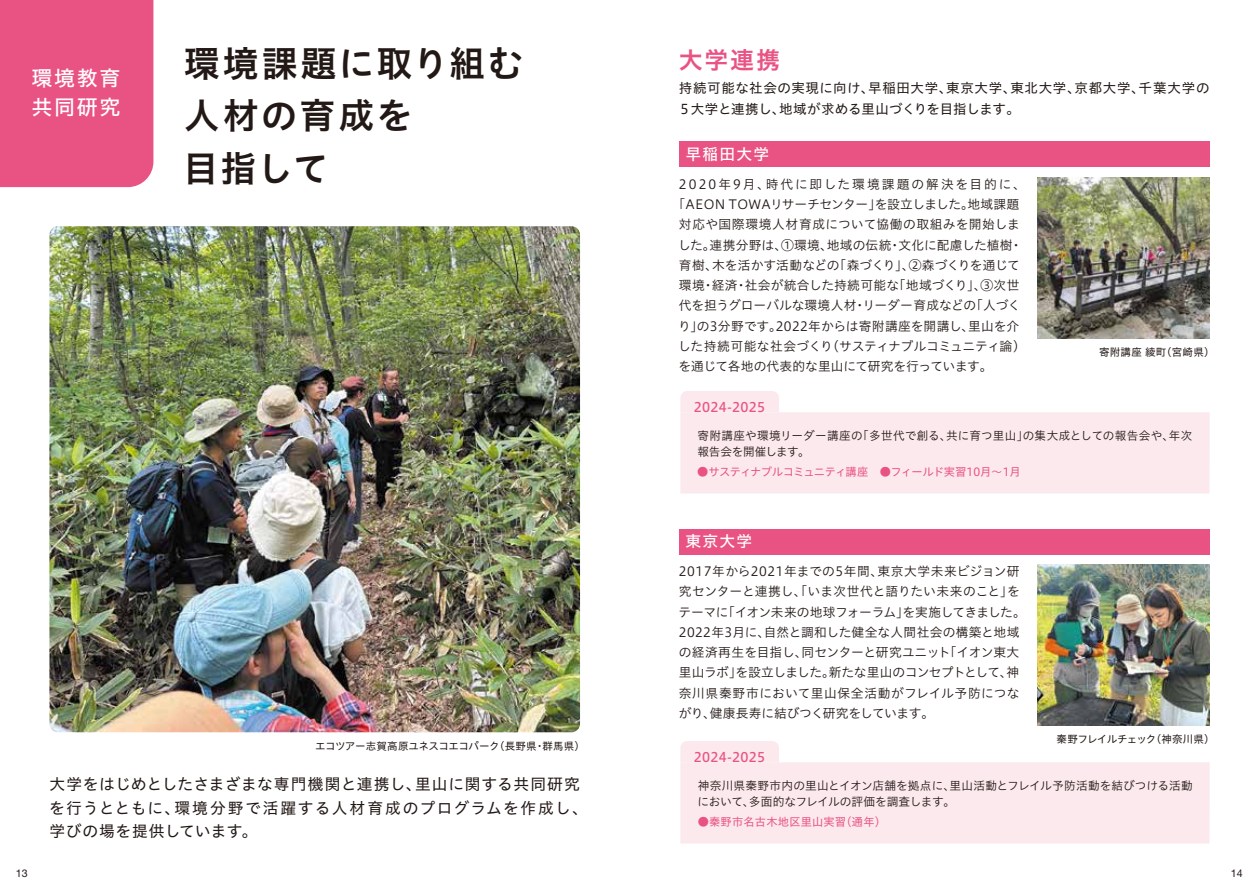
<style>
.page{position:relative;width:1259px;height:893px;background:#fff}
.page>*{position:absolute;margin:0;border:0;box-sizing:border-box;transform-origin:0 0}
.t1{font:36px/52.5px "Hiragino UD Sans Std W6";letter-spacing:.06em;color:#221815}
.t2{font:24px "Hiragino UD Sans Std W6";color:#e95383}
.t3{font:21px/28.3px "Hiragino UD Sans Std W5";letter-spacing:.08em;color:#fff}
.t4{font:15.75px/23.2px "Hiragino UD Sans Std W4";letter-spacing:.06em;color:#221815}
.t5{font:15.75px "Hiragino UD Sans Std W5";letter-spacing:.08em;color:#fff}
.t6{font:13.5px/21px "Hiragino UD Sans Std W4";letter-spacing:.04em;color:#221815}
.t7{font:13.2px "Hiragino UD Sans Std W5";letter-spacing:.02em;color:#e95383}
.t8{font:12.75px/20.2px "Hiragino UD Sans Std W3";letter-spacing:.005em;color:#221815}
.t9{font:12.75px "Hiragino UD Sans Std W3";letter-spacing:.025em;color:#221815}
.t10{font:12.75px "Hiragino UD Sans Std W3";letter-spacing:-.02em;color:#221815}
.t11{font:12.75px "Hiragino UD Sans Std W3";letter-spacing:.155em;color:#221815}
.t12{font:12.75px "Hiragino UD Sans Std W3";letter-spacing:.04em;color:#221815}
.t13{font:11.7px/16.2px "Hiragino UD Sans Std W3";letter-spacing:.005em;color:#221815}
.t14{font:11.25px "Hiragino UD Sans Std W4";letter-spacing:-.045em;color:#e95383}
.t15{font:11.25px "Hiragino UD Sans Std W4";letter-spacing:.02em;color:#e95383}
.t16{font:10.65px "Helvetica Neue LT Std";color:#221815}
.t17{font:10.5px "Hiragino UD Sans Std W4";letter-spacing:-.005em;color:#221815}
.t18{font:10.5px "Hiragino UD Sans Std W4";letter-spacing:-.05em;color:#221815}
.t19{font:10.5px "Hiragino UD Sans Std W4";letter-spacing:.02em;color:#221815}
</style>
<div class="page">
<div style="left:0;top:0;width:153px;height:187px;background:#e95383"></div>
<img style="left:49px;top:226px;width:531px;height:506px">
<div style="left:679px;top:142px;width:530px;height:25px;background:#e95383"></div>
<div style="left:680px;top:412px;width:529px;height:82px;background:#fce9ed"></div>
<div style="left:680px;top:391px;width:99px;height:21px;background:#fce9ed"></div>
<img style="left:1037px;top:178px;width:172px;height:160px">
<div style="left:679px;top:529px;width:530px;height:25px;background:#e95383"></div>
<img style="left:1037px;top:565px;width:172px;height:161px">
<div style="left:680px;top:762px;width:529px;height:81px;background:#fce9ed"></div>
<div style="left:680px;top:741px;width:99px;height:21px;background:#fce9ed"></div>
<h3 class="t3" style="left:31px;top:63px;width:91px">環境教育共同研究</h3>
<h1 class="t1" style="left:183px;top:35px;width:342px">環境課題に取り組む人材の育成を<br>目指して</h1>
<p class="t17" style="left:315px;top:738px;width:271px">エコツアー志賀高原ユネスコエコパーク（長野県・群馬県）</p>
<p class="t4" style="left:49px;top:772px;width:540px">大学をはじめとしたさまざまな専門機関と連携し、里山に関する共同研究を行うとともに、環境分野で活躍する人材育成のプログラムを作成し、学びの場を提供しています。</p>
<h2 class="t2" style="left:679px;top:42px;width:103px">大学連携</h2>
<p class="t6" style="left:678px;top:77px;width:533px">持続可能な社会の実現に向け、早稲田大学、東京大学、東北大学、京都大学、千葉大学の<br>５大学と連携し、地域が求める里山づくりを目指します。</p>
<p class="t5" style="left:685px;top:142px;width:85px">早稲田大学</p>
<p class="t11" style="left:679px;top:175px;width:348px">2020年9月、時代に即した環境課題の解決を目的に、</p>
<p class="t8" style="left:672px;top:194px;width:348px">「AEON TOWAリサーチセンター」を設立しました。地域課題</p>
<p class="t12" style="left:679px;top:215px;width:342px">対応や国際環境人材育成について協働の取組みを開始しま</p>
<p class="t8" style="left:678px;top:234px;width:346px">した。連携分野は、①環境、地域の伝統・文化に配慮した植樹・</p>
<p class="t8" style="left:679px;top:254px;width:342px">育樹、木を活かす活動などの「森づくり」、②森づくりを通じて</p>
<p class="t9" style="left:679px;top:276px;width:342px">環境・経済・社会が統合した持続可能な「地域づくり」、③次世</p>
<p class="t8" style="left:679px;top:295px;width:343px">代を担うグローバルな環境人材・リーダー育成などの「人づく</p>
<p class="t8" style="left:678px;top:315px;width:343px">り」の3分野です。2022年からは寄附講座を開講し、里山を介</p>
<p class="t10" style="left:678px;top:337px;width:349px">した持続可能な社会づくり（サスティナブルコミュニティ論）</p>
<p class="t8" style="left:678px;top:356px;width:315px">を通じて各地の代表的な里山にて研究を行っています。</p>
<p class="t7" style="left:694px;top:397px;width:73px">2024-2025</p>
<p class="t19" style="left:1099px;top:344px;width:117px">寄附講座 綾町（宮崎県）</p>
<p class="t13" style="left:697px;top:426px;width:496px">寄附講座や環境リーダー講座の「多世代で創る、共に育つ里山」の集大成としての報告会や、年次報告会を開催します。</p>
<p class="t14" style="left:697px;top:463px;width:325px">●サスティナブルコミュニティ講座　●フィールド実習10月～1月</p>
<p class="t5" style="left:685px;top:529px;width:68px">東京大学</p>
<p class="t8" style="left:678px;top:560px;width:349px">2017年から2021年までの5年間、東京大学未来ビジョン研究センターと連携し、「いま次世代と語りたい未来のこと」をテーマに「イオン未来の地球フォーラム」を実施してきました。<br>2022年3月に、自然と調和した健全な人間社会の構築と地域の経済再生を目指し、同センターと研究ユニット「イオン東大里山ラボ」を設立しました。新たな里山のコンセプトとして、神奈川県秦野市において里山保全活動がフレイル予防につながり、健康長寿に結びつく研究をしています。</p>
<p class="t7" style="left:694px;top:747px;width:73px">2024-2025</p>
<p class="t18" style="left:1056px;top:731px;width:159px">秦野フレイルチェック（神奈川県）</p>
<p class="t13" style="left:697px;top:776px;width:497px">神奈川県秦野市内の里山とイオン店舗を拠点に、里山活動とフレイル予防活動を結びつける活動において、多面的なフレイルの評価を調査します。</p>
<p class="t15" style="left:697px;top:813px;width:190px">●秦野市名古木地区里山実習（通年）</p>
<p class="t16" style="left:16px;top:867px;width:14px">13</p>
<p class="t16" style="left:1230px;top:867px;width:14px">14</p>
</div>
